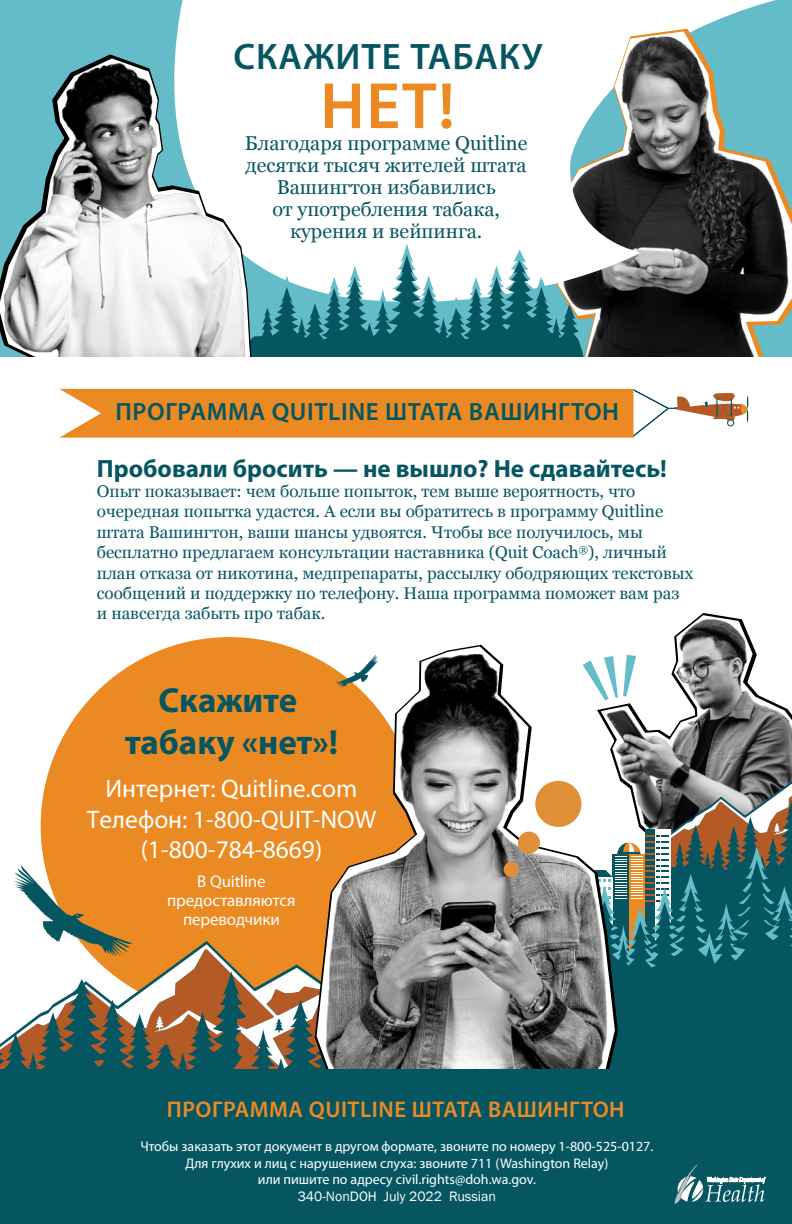
<style>
.page{position:relative;width:792px;height:1224px;background:#fff}
.page>*{position:absolute;margin:0;border:0;box-sizing:border-box;transform-origin:0 0}
.t1{font:600 66px "Myriad Pro";color:#eb8a23}
.t2{font:600 37px "Myriad Pro";letter-spacing:.025em;color:#065662}
.t3{font:700 35px/42px "Myriad Pro";color:#065662;text-align:center}
.t4{font:25.5px/30.6px "Myriad Pro";color:#fff;text-align:center}
.t5{font:700 25px "Myriad Pro";color:#065662}
.t6{font:600 25px "Myriad Pro";letter-spacing:.025em;color:#065662}
.t7{font:600 22.7px "Myriad Pro";letter-spacing:.025em;color:#eb8a23}
.t8{font:20px/22px "Georgia";color:#065662;text-align:center}
.t9{font:17px/20.4px "Georgia";color:#065662}
.t10{font:17px/19px "Myriad Pro";letter-spacing:-.005em;color:#fff;text-align:center}
.t11{font:14px/16.8px "Myriad Pro";color:#fff;text-align:center}
.t12{font:14px "Franklin Gothic";color:#fff}
</style>
<div class="page">
<svg style="left:107px;top:0;width:685px;height:22px"></svg>
<svg style="left:368px;top:254px;width:141px;height:103px"></svg>
<img style="left:0;top:22px;width:368px;height:335px">
<img style="left:509px;top:15px;width:283px;height:342px">
<svg style="left:508px;top:54px;width:133px;height:242px"></svg>
<div style="left:41px;top:637px;width:378px;height:378px;background:#eb8a23;border-radius:50%"></div>
<svg style="left:93px;top:944px;width:193px;height:27px"></svg>
<svg style="left:0;top:971px;width:286px;height:98px"></svg>
<img style="left:632px;top:613px;width:160px;height:153px">
<svg style="left:632px;top:766px;width:160px;height:80px;background:#7f766d"></svg>
<svg style="left:632px;top:846px;width:160px;height:14px;background:#666d5f"></svg>
<svg style="left:632px;top:860px;width:160px;height:99px;background:#2b6e74"></svg>
<div style="left:632px;top:959px;width:160px;height:110px;background:#065662"></div>
<img style="left:286px;top:644px;width:346px;height:425px">
<div style="left:504px;top:862px;width:15px;height:15px;background:#df9037;border-radius:50%"></div>
<div style="left:518px;top:832px;width:22px;height:22px;background:#df9037;border-radius:50%"></div>
<div style="left:535px;top:781px;width:46px;height:46px;background:#df9037;border-radius:50%"></div>
<svg style="left:14px;top:865px;width:118px;height:92px"></svg>
<svg style="left:336px;top:655px;width:42px;height:33px"></svg>
<div style="left:0;top:1069px;width:792px;height:155px;background:#065662"></div>
<svg style="left:59px;top:388px;width:689px;height:50px"></svg>
<svg style="left:583px;top:655px;width:53px;height:46px"></svg>
<svg style="left:675px;top:1164px;width:90px;height:40px"></svg>
<h2 class="t2" style="left:233px;top:33px;width:311px">СКАЖИТЕ ТАБАКУ</h2>
<h1 class="t1" style="left:320px;top:64px;width:136px">НЕТ!</h1>
<p class="t8" style="left:245px;top:132px;width:284px">Благодаря программе Quitline десятки тысяч жителей штата<br>Вашингтон избавились<br>от употребления табака, курения и вейпинга.</p>
<h3 class="t6" style="left:116px;top:396px;width:505px">ПРОГРАММА QUITLINE ШТАТА ВАШИНГТОН</h3>
<h3 class="t5" style="left:97px;top:452px;width:572px">Пробовали бросить — не вышло? Не сдавайтесь!</h3>
<p class="t9" style="left:97px;top:480px;width:598px">Опыт показывает: чем больше попыток, тем выше вероятность, что очередная попытка удастся. А если вы обратитесь в программу Quitline штата Вашингтон, ваши шансы удвоятся. Чтобы все получилось, мы бесплатно предлагаем консультации наставника (Quit Coach<sup>®</sup>), личный план отказа от никотина, медпрепараты, рассылку ободряющих текстовых сообщений и поддержку по телефону. Наша программа поможет вам раз и навсегда забыть про табак.</p>
<h3 class="t3" style="left:125px;top:678px;width:215px">Скажите табаку «нет»!</h3>
<h3 class="t4" style="left:87px;top:773px;width:291px">Интернет: Quitline.com<br>Tелефон: 1-800-QUIT-NOW (1-800-784-8669)</h3>
<p class="t10" style="left:167px;top:871px;width:130px">В Quitline предоставляются переводчики</p>
<h3 class="t7" style="left:167px;top:1095px;width:459px">ПРОГРАММА QUITLINE ШТАТА ВАШИНГТОН</h3>
<p class="t11" style="left:140px;top:1137px;width:514px">Чтобы заказать этот документ в другом формате, звоните по номеру 1-800-525-0127.<br>Для глухих и лиц с нарушением слуха: звоните 711 (Washington Relay)<br>или пишите по адресу civil.rights@doh.wa.gov.</p>
<p class="t12" style="left:298px;top:1188px;width:200px">340-NonDOH July 2022 Russian</p>
</div>
